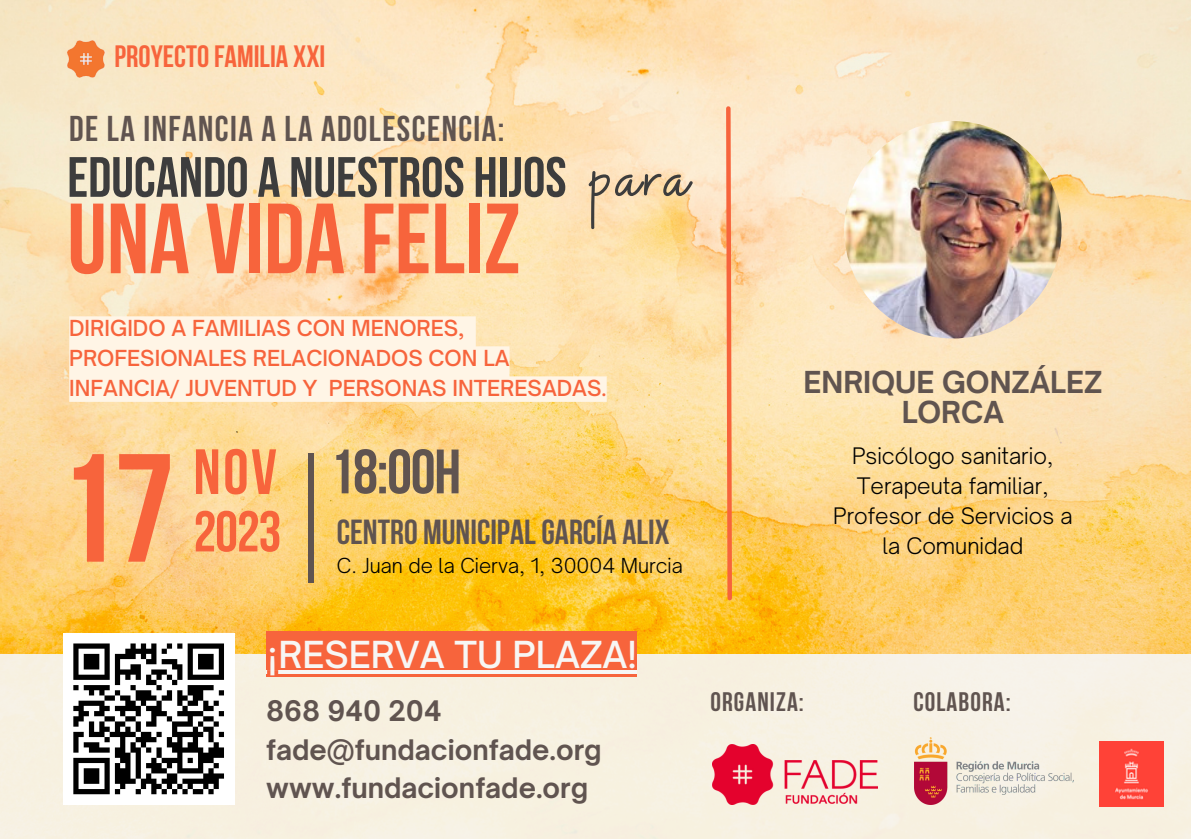
<style>
.page{position:relative;width:1191px;height:839px;background:#fff}
.page>*{position:absolute;margin:0;border:0;box-sizing:border-box;transform-origin:0 0}
.t1{font:700 153.6px "Bebas Neue";color:#f7643c}
.t2{font:700 99.4px "Bebas Neue";color:#f7643c}
.t3{font:78.4px "Buffalo";color:#3d3d3d}
.t4{font:700 63.8px "Bebas Neue";color:#f7643c}
.t5{font:700 62.6px "Bebas Neue";color:#605450}
.t6{font:700 57.6px "Bebas Neue";color:#f7643c}
.t7{font:700 56.6px "Bebas Neue";color:#3d3d3d}
.t8{font:700 35.8px "Bebas Neue";letter-spacing:.04em;color:#605450}
.t9{font:500 35.6px "Open Sauce One";color:#f7f6f4}
.t10{font:700 34.6px "Bebas Neue";color:#605450}
.t11{font:700 30.8px "Bebas Neue";color:#f7643c}
.t12{font:700 29px/30px "Open Sauce One";color:#605450;text-align:center}
.t13{font:700 27px "Open Sauce One";color:#605450}
.t14{font:700 26.6px "Bebas Neue";letter-spacing:.04em;color:#605450}
.t15{font:300 21.8px/30px "Open Sauce One";color:#000;text-align:center}
.t16{font:500 21.2px/30px "Open Sauce One";color:#f7643c}
.t17{font:300 19.8px "Open Sauce One";color:#000}
</style>
<div class="page">
<img style="left:0;top:0;width:1191px;height:654px">
<svg style="left:724px;top:104px;width:10px;height:498px;background:#faa570"></svg>
<div style="left:309px;top:453px;width:5px;height:129px;background:#605450"></div>
<img style="left:844px;top:121px;width:218px;height:217px;border-radius:50%">
<div style="left:0;top:654px;width:1191px;height:184px;background:#f7f1e0"></div>
<img style="left:712px;top:744px;width:165px;height:60px">
<img style="left:915px;top:737px;width:159px;height:67px">
<img style="left:64px;top:36px;width:45px;height:45px">
<img style="left:1099px;top:742px;width:65px;height:64px">
<svg style="left:69px;top:316px;width:538px;height:86px;background:#fef2dd"></svg>
<div style="left:266px;top:631px;width:371px;height:45px;background:#f7643c"></div>
<hr style="left:266px;top:670px;width:371px;height:3px;background:#f7f6f4">
<div style="left:63px;top:633px;width:171px;height:171px;background:#fff"></div>
<svg style="left:73px;top:643px;width:151px;height:152px"></svg>
<p class="t11" style="left:114px;top:44px;width:212px">PROYECTOFAMILIA XXI</p>
<p class="t8" style="left:69px;top:114px;width:437px">DE LA INFANCIA A LA ADOLESCENCIA:</p>
<p class="t7" style="left:67px;top:154px;width:501px">EDUCANDO A NUESTROS HIJOS</p>
<p class="t2" style="left:67px;top:199px;width:455px">UNA VIDA FELIZ</p>
<p class="t3" style="left:589px;top:128px;width:101px">para</p>
<p class="t16" style="left:69px;top:313px;width:539px">DIRIGIDO A FAMILIAS CON MENORES,<br>PROFESIONALES RELACIONADOS CON LA<br>INFANCIA/ JUVENTUD Y PERSONAS INTERESADAS.</p>
<p class="t4" style="left:193px;top:446px;width:85px">NOV</p>
<p class="t1" style="left:57px;top:446px;width:119px">17</p>
<p class="t5" style="left:330px;top:446px;width:133px">18:00H</p>
<p class="t6" style="left:193px;top:508px;width:89px">2023</p>
<p class="t10" style="left:337px;top:518px;width:334px">CENTRO MUNICIPALGARCÍA ALIX</p>
<p class="t17" style="left:337px;top:553px;width:347px">C. Juan de la Cierva, 1, 30004 Murcia</p>
<p class="t12" style="left:804px;top:366px;width:300px">ENRIQUE GONZÁLEZ<br>LORCA</p>
<p class="t15" style="left:833px;top:440px;width:241px">Psicólogo sanitario,<br>Terapeuta familiar,<br>Profesor de Servicios a la Comunidad</p>
<p class="t9" style="left:266px;top:632px;width:372px">¡RESERVA TU PLAZA!</p>
<p class="t13" style="left:266px;top:694px;width:177px">868 940 204</p>
<p class="t13" style="left:266px;top:732px;width:337px">fade@fundacionfade.org</p>
<p class="t13" style="left:266px;top:771px;width:324px">www.fundacionfade.org</p>
<p class="t14" style="left:711px;top:690px;width:95px">ORGANIZA:</p>
<p class="t14" style="left:913px;top:690px;width:99px">COLABORA:</p>
</div>
